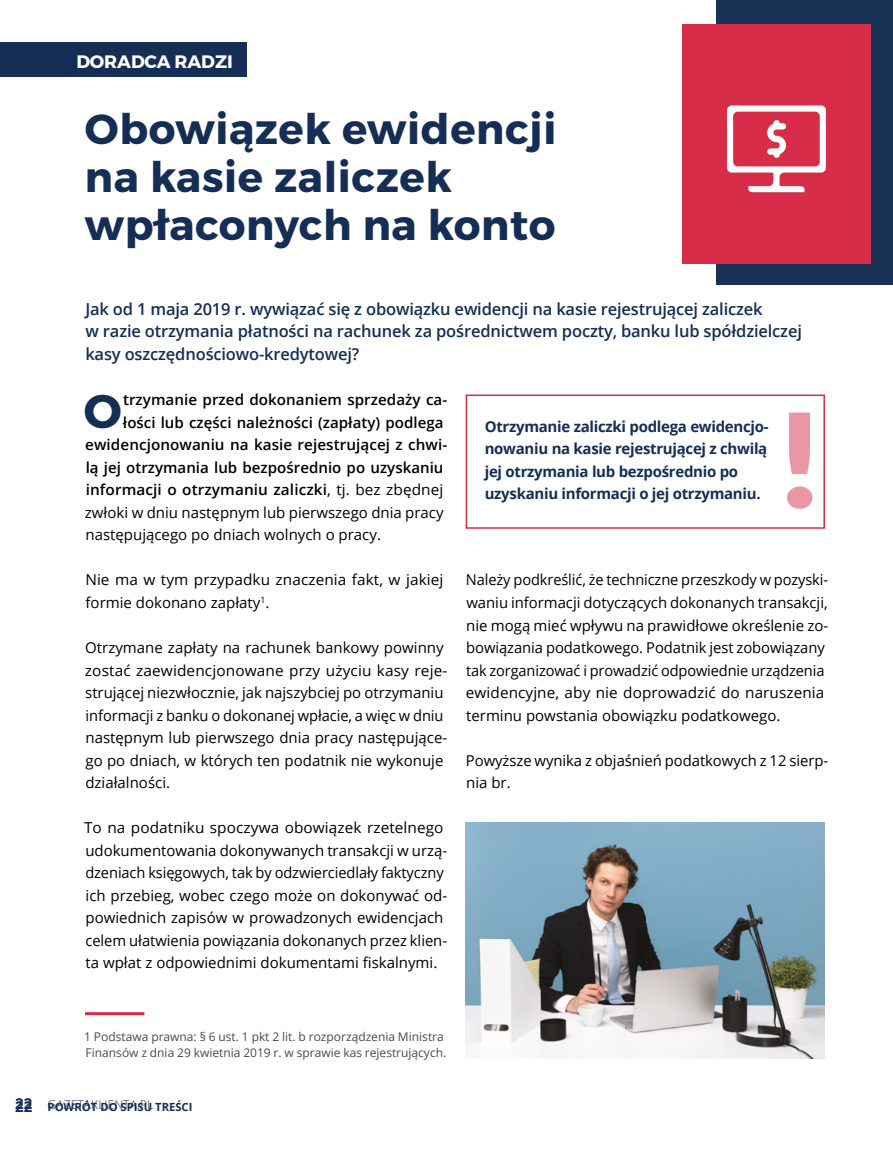
<style>
.page{position:relative;width:893px;height:1149px;background:#fff}
.page>*{position:absolute;margin:0;border:0;box-sizing:border-box;transform-origin:0 0}
.t1{font:47.1px "Trueno Bd";color:#152e55}
.t2{font:42px/48px "Trueno Bd";letter-spacing:.015em;color:#152e55}
.t3{font:18px "Trueno Bd";letter-spacing:-.005em;color:#fff}
.t4{font:600 16.5px/22.5px "Open Sans";letter-spacing:-.01em;color:#152e55}
.t5{font:15px/22.5px "Open Sans";color:#000}
.t6{font:600 15px "Open Sans";letter-spacing:.005em;color:#000}
.t7{font:700 15px/22.5px "Open Sans";letter-spacing:-.02em;color:#152e55}
.t8{font:12px/16.5px "Open Sans";color:#4a4a49}
.t9{font:300 12px "Open Sans";letter-spacing:.01em;color:#152e55}
.t10{font:700 11.25px "Open Sans";color:#152e55}
.s1{font-weight:400}
.s2{font-size:15px}
</style>
<div class="page">
<div style="left:0;top:42px;width:246px;height:34px;background:#152e55"></div>
<div style="left:717px;top:0;width:176px;height:285px;background:#183255"></div>
<div style="left:682px;top:25px;width:189px;height:239px;background:#d72d49"></div>
<svg style="left:787px;top:412px;width:25px;height:96px"></svg>
<div style="left:466px;top:394px;width:359px;height:134px;border:2px solid #d72d49"></div>
<hr style="left:85px;top:1011px;width:59px;height:3px;background:#d72d49">
<svg style="left:727px;top:105px;width:99px;height:87px"></svg>
<img style="left:466px;top:822px;width:359px;height:236px">
<p class="t3" style="left:76px;top:50px;width:158px">DORADCA RADZI</p>
<h2 class="t2" style="left:85px;top:105px;width:473px">Obowiązek ewidencji na kasie zaliczek wpłaconych na konto</h2>
<p class="t4" style="left:85px;top:297px;width:718px">Jak od 1 maja 2019 r. wywiązać się z obowiązku ewidencji na kasie rejestrującej zaliczek<br>w razie otrzymania płatności na rachunek za pośrednictwem poczty, banku lub spółdzielczej kasy oszczędnościowo-kredytowej?</p>
<h1 class="t1" style="left:84px;top:382px;width:39px">O</h1>
<p class="t6" style="left:123px;top:389px;width:326px">trzymanie przed dokonaniem sprzedaży ca-</p>
<p class="t6" style="left:123px;top:412px;width:322px">łości lub części należności (zapłaty) podlega</p>
<p class="t6" style="left:85px;top:434px;width:364px">ewidencjonowaniu na kasie rejestrującej z chwi-</p>
<p class="t6" style="left:86px;top:457px;width:359px">lą jej otrzymania lub bezpośrednio po uzyskaniu</p>
<p class="t6" style="left:86px;top:479px;width:359px">informacji o otrzymaniu zaliczki<span class="s1">, tj. bez zbędnej</span></p>
<p class="t5" style="left:85px;top:500px;width:360px">zwłoki w dniu następnym lub pierwszego dnia pracy</p>
<p class="t5" style="left:86px;top:523px;width:297px">następującego po dniach wolnych o pracy.</p>
<p class="t5" style="left:85px;top:568px;width:360px">Nie ma w tym przypadku znaczenia fakt, w jakiej formie dokonano zapłaty<sup>1</sup>.</p>
<p class="t5" style="left:85px;top:635px;width:364px">Otrzymane zapłaty na rachunek bankowy powinny zostać zaewidencjonowane przy użyciu kasy reje&shy;strującej niezwłocznie, jak najszybciej po otrzymaniu informacji z banku o dokonanej wpłacie, a więc w dniu następnym lub pierwszego dnia pracy następujące&shy;go po dniach, w których ten podatnik nie wykonuje działalności.</p>
<p class="t5" style="left:84px;top:815px;width:365px">To na podatniku spoczywa obowiązek rzetelnego udokumentowania dokonywanych transakcji w urzą&shy;dzeniach księgowych, tak by odzwierciedlały faktyczny ich przebieg, wobec czego może on dokonywać od&shy;powiednich zapisów w prowadzonych ewidencjach celem ułatwienia powiązania dokonanych przez klien&shy;ta wpłat z odpowiednimi dokumentami fiskalnymi.</p>
<p class="t7" style="left:485px;top:414px;width:285px">Otrzymanie zaliczki podlega ewidencjo&shy;nowaniu na kasie rejestrującej z chwilą jej otrzymania lub bezpośrednio po uzyskaniu informacji o jej otrzymaniu.</p>
<p class="t5" style="left:466px;top:568px;width:364px">Należy podkreślić, że techniczne przeszkody w pozyski&shy;waniu informacji dotyczących dokonanych transakcji, nie mogą mieć wpływu na prawidłowe określenie zo&shy;bowiązania podatkowego. Podatnik jest zobowiązany tak zorganizować i prowadzić odpowiednie urządzenia ewidencyjne, aby nie doprowadzić do naruszenia terminu powstania obowiązku podatkowego.</p>
<p class="t5" style="left:466px;top:748px;width:364px">Powyższe wynika z objaśnień podatkowych z 12 sierp&shy;nia br.</p>
<p class="t8" style="left:84px;top:1027px;width:364px">1 Podstawa prawna: § 6 ust. 1 pkt 2 lit. b rozporządzenia Ministra<br>Finansów z dnia 29 kwietnia 2019 r. w sprawie kas rejestrujących.</p>
<p class="t10" style="left:15px;top:1098px;width:179px"><span class="s2">22</span><sup>22</sup> POWRÓT DO SPISU TREŚCI</p>
<p class="t9" style="left:48px;top:1096px;width:107px">GAZETAKLIENTA.PL</p>
</div>
